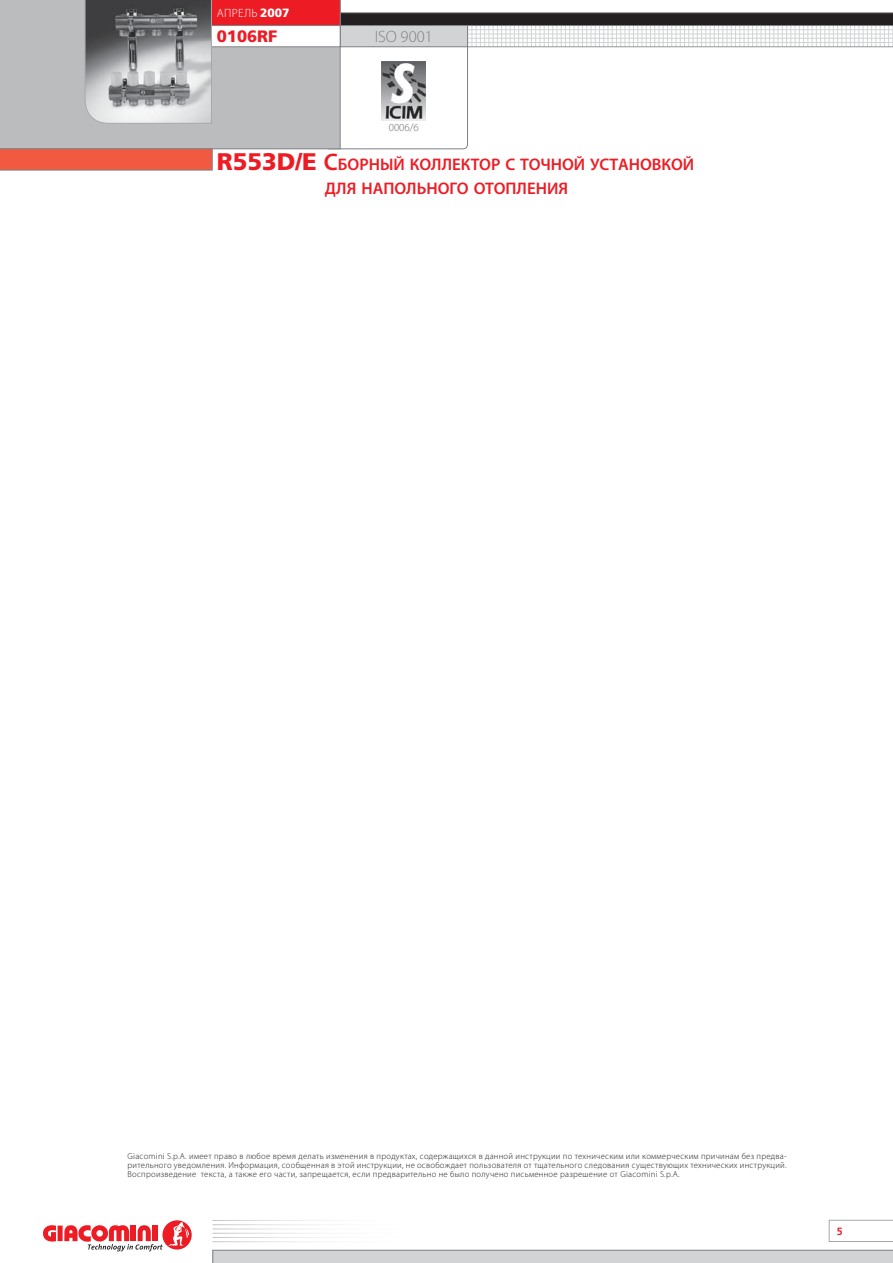
<style>
.page{position:relative;width:893px;height:1263px;background:#fff}
.page>*{position:absolute;margin:0;border:0;box-sizing:border-box;transform-origin:0 0}
.t1{font:600 16.8px/24px "Myriad Pro";color:#ed1c24}
.t2{font:300 16.5px "Myriad Pro";color:#808285}
.t3{font:900 16.5px "Frutiger";color:#ed1c24}
.t4{font:300 12px "Myriad Pro";letter-spacing:.02em;color:#fff}
.t5{font:300 10.8px "Myriad Pro";color:#6d6e70}
.t6{font:700 10.5px "Frutiger";color:#ed1c24}
.t7{font:300 8.7px/9px "Myriad Pro";letter-spacing:.03em;color:#231f20;text-align:justify}
.s1{font-family:"Frutiger";font-weight:900}
.s2{font-family:"Frutiger";font-weight:900;font-size:24px}
.s3{font-size:24px}
</style>
<div class="page">
<div style="left:0;top:0;width:340px;height:149px;background:#babcbe"></div>
<svg style="left:0;top:148px;width:213px;height:23px;background:#e5614a"></svg>
<svg style="left:213px;top:1250px;width:680px;height:13px;background:#cccecf"></svg>
<svg style="left:43px;top:1225px;width:13px;height:17px"></svg>
<div style="left:58px;top:1225px;width:5px;height:16px;background:#ed1c24"></div>
<svg style="left:162px;top:1220px;width:30px;height:30px"></svg>
<svg style="left:64px;top:1222px;width:125px;height:29px"></svg>
<svg style="left:829px;top:1220px;width:64px;height:22px"></svg>
<svg style="left:85px;top:0;width:808px;height:124px"></svg>
<img style="left:382px;top:62px;width:44px;height:59px">
<h3 class="t4" style="left:217px;top:8px;width:74px">АПРЕЛЬ <span class="s1">2007</span></h3>
<h2 class="t3" style="left:217px;top:29px;width:62px">0106RF</h2>
<h2 class="t2" style="left:375px;top:30px;width:60px">ISO 9001</h2>
<p class="t5" style="left:389px;top:123px;width:32px">0006/6</p>
<h1 class="t1" style="left:325px;top:153px;width:371px;text-indent:-108px"><span class="s2">R553D/E</span> <span class="s3">С</span>БОРНЫЙ КОЛЛЕКТОР С ТОЧНОЙ УСТАНОВКОЙ<br>ДЛЯ НАПОЛЬНОГО ОТОПЛЕНИЯ</h1>
<p class="t7" style="left:128px;top:1152px;width:661px">Giacomini S.p.A. имеет право в любое время делать изменения в продуктах, содержащихся в данной инструкции по техническим или коммерческим причинам без предва&shy;рительного уведомления. Информация, сообщенная в этой инструкции, не освобождает пользователя от тщательного следования существующих технических инструкций.<br>Воспроизведение текста, а также его части, запрещается, если предварительно не было получено письменное разрешение от Giacomini S.p.A.</p>
<p class="t6" style="left:837px;top:1227px;width:7px">5</p>
</div>
